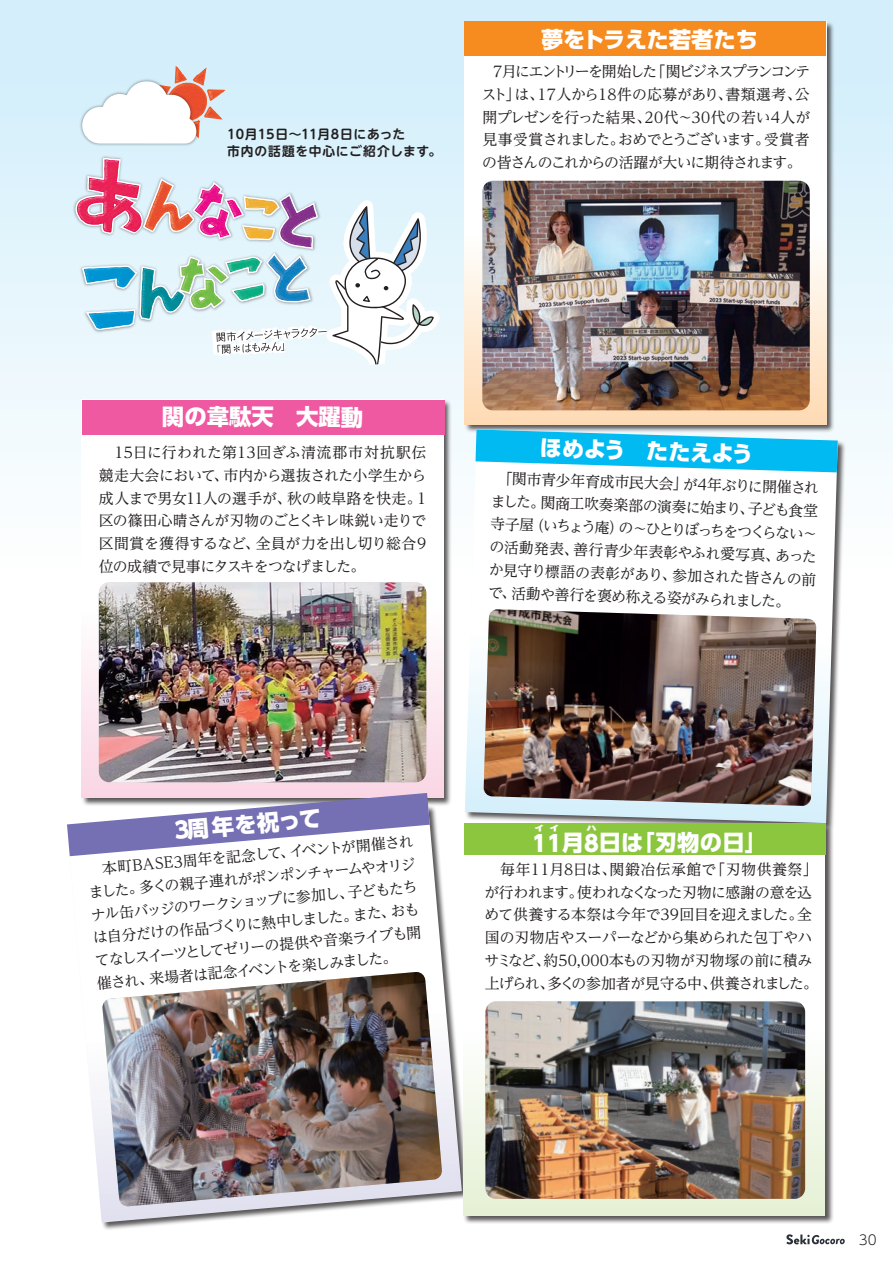
<style>
.page{position:relative;width:893px;height:1263px;background:#fff}
.page>*{position:absolute;margin:0;border:0;box-sizing:border-box;transform-origin:0 0}
.t1{font:800 22.35px "UD Shin Go Pro";color:#fff}
.t2{font:14.85px/22.8px "UD Reimin Pro";letter-spacing:-.035em;color:#231f20;text-align:justify}
.t3{font:300 13.5px "UD Shin Go Pro";color:#231f20}
.t4{font:700 12.75px/17px "UD Shin M Go Pro De";letter-spacing:.05em;color:#231f20}
.t5{font:900 7.5px "Gothic MB101 Pro";color:#fff;scale:1.33 1}
</style>
<div class="page">
<div style="left:0;top:0;width:893px;height:1263px;background:linear-gradient(to bottom,#ddf2fc,#fff)"></div>
<div style="left:28px;top:106px;width:63px;height:180px;background:#dbf2fc"></div>
<img style="left:278px;top:143px;width:92px;height:15px">
<div style="left:34px;top:213px;width:41px;height:128px;background:#e1f4fc"></div>
<div style="left:36px;top:257px;width:39px;height:125px;background:#e8f6fd"></div>
<img style="left:278px;top:144px;width:53px;height:14px">
<svg style="left:75px;top:158px;width:365px;height:224px;background:#d5dee5"></svg>
<img style="left:97px;top:13px;width:181px;height:178px">
<img style="left:78px;top:77px;width:122px;height:71px">
<svg style="left:81px;top:65px;width:146px;height:79px"></svg>
<div style="left:81px;top:399px;width:371px;height:408px;background:#231f20;opacity:.75"></div>
<div style="left:82px;top:400px;width:361px;height:398px;background:linear-gradient(to bottom,#fff,#f6dce6)"></div>
<div style="left:464px;top:21px;width:371px;height:412px;background:#231f20;opacity:.75"></div>
<svg style="left:465px;top:56px;width:361px;height:368px"></svg>
<div style="left:465px;top:21px;width:361px;height:35px;background:#f68b1f"></div>
<div style="left:82px;top:400px;width:362px;height:34px;background:#ef59a1"></div>
<div style="left:68px;top:805px;width:402px;height:426px;background:#231f20;opacity:.75"></div>
<svg style="left:68px;top:805px;width:394px;height:417px"></svg>
<div style="left:465px;top:429px;width:381px;height:403px;background:#231f20;opacity:.75"></div>
<svg style="left:465px;top:429px;width:373px;height:394px"></svg>
<svg style="left:475px;top:429px;width:363px;height:43px"></svg>
<div style="left:463px;top:823px;width:371px;height:401px;background:#231f20;opacity:.75"></div>
<div style="left:463px;top:823px;width:362px;height:392px;background:linear-gradient(to bottom,#fff,#e9f2dd)"></div>
<div style="left:464px;top:823px;width:361px;height:32px;background:#8bc63e"></div>
<img style="left:482px;top:181px;width:328px;height:229px">
<img style="left:102px;top:972px;width:340px;height:235px">
<img style="left:484px;top:609px;width:332px;height:197px">
<img style="left:99px;top:582px;width:327px;height:200px">
<svg style="left:67px;top:793px;width:363px;height:63px"></svg>
<img style="left:485px;top:1001px;width:320px;height:198px">
<svg style="left:786px;top:1234px;width:59px;height:10px"></svg>
<p class="t4" style="left:214px;top:125px;width:229px">　10月15日～11月8日にあった<br>　市内の話題を中心にご紹介します。</p>
<h1 class="t1" style="left:541px;top:21px;width:219px">夢をトラえた若者たち</h1>
<p class="t2" style="left:482px;top:59px;width:330px;text-indent:12px">7月にエントリーを開始した「関ビジネスプランコンテスト」は、17人から18件の応募があり、書類選考、公開プレゼンを行った結果、20代～30代の若い4人が見事受賞されました。おめでとうございます。受賞者の皆さんのこれからの活躍が大いに期待されます。</p>
<h1 class="t1" style="left:162px;top:398px;width:203px">関の韋駄天　大躍動</h1>
<p class="t2" style="left:99px;top:440px;width:329px">　15日に行われた第13回ぎふ清流郡市対抗駅伝競走大会において、市内から選抜された小学生から成人まで男女11人の選手が、秋の岐阜路を快走。1区の篠田心晴さんが刃物のごとくキレ味鋭い走りで区間賞を獲得するなど、全員が力を出し切り総合9位の成績で見事にタスキをつなげました。</p>
<h1 class="t1" style="left:540px;top:429px;width:235px;rotate:2deg">ほめよう　たたえよう　</h1>
<p class="t2" style="left:492px;top:465px;width:329px;text-indent:6px;rotate:2deg">「関市青少年育成市民大会」が4年ぶりに開催されました。関商工吹奏楽部の演奏に始まり、子ども食堂寺子屋（いちょう庵）の～ひとりぼっちをつくらない～の活動発表、善行青少年表彰やふれ愛写真、あったか見守り標語の表彰があり、参加された皆さんの前で、活動や善行を褒め称える姿がみられました。</p>
<h1 class="t1" style="left:173px;top:812px;width:149px;rotate:-5deg">3周年を祝って</h1>
<p class="t2" style="left:86px;top:858px;width:329px;rotate:-5deg">　本町BASE3周年を記念して、イベントが開催されました。多くの親子連れがポンポンチャームやオリジナル缶バッジのワークショップに参加し、子どもたちは自分だけの作品づくりに熱中しました。また、おもてなしスイーツとしてゼリーの提供や音楽ライブも開催され、来場者は記念イベントを楽しみました。</p>
<p class="t5" style="left:535px;top:822px;width:9px">イ</p>
<p class="t5" style="left:549px;top:822px;width:9px">イ</p>
<p class="t5" style="left:586px;top:822px;width:9px">ハ</p>
<h1 class="t1" style="left:532px;top:824px;width:236px">11月8日は「刃物の日」</h1>
<p class="t2" style="left:484px;top:857px;width:335px;text-align:left">　毎年11月8日は、関鍛冶伝承館で「刃物供養祭」が行われます。使われなくなった刃物に感謝の意を込めて供養する本祭は今年で39回目を迎えました。全国の刃物店やスーパーなどから集められた包丁やハサミなど、約50,000本もの刃物が刃物塚の前に積み上げられ、多くの参加者が見守る中、供養されました。</p>
<p class="t3" style="left:859px;top:1229px;width:19px">30</p>
</div>
